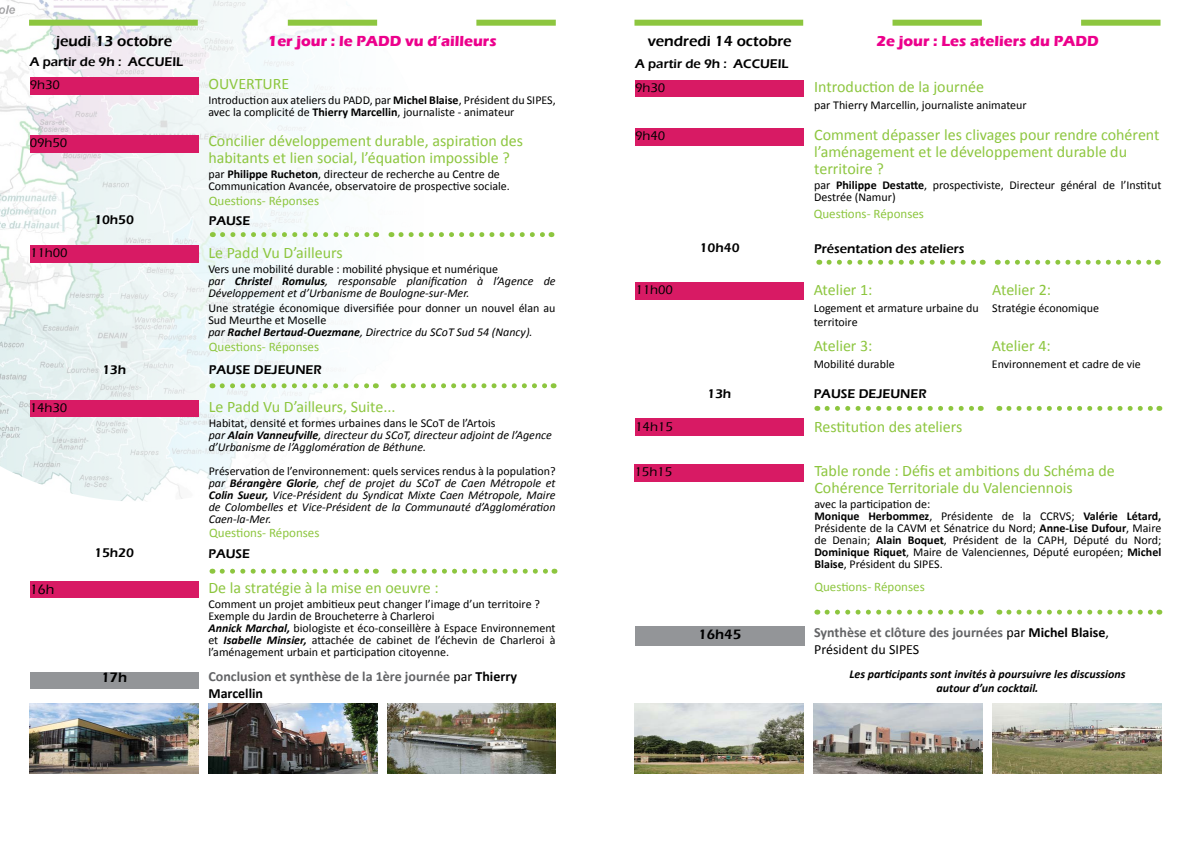
<style>
.page{position:relative;width:1191px;height:842px;background:#fff}
.page>*{position:absolute;margin:0;border:0;box-sizing:border-box;transform-origin:0 0}
.t1{font:16px/17px "Calibri";color:#8dc63f}
.t2{font:700 15px "Eras ITC";color:#ec008c}
.t3{font:600 15px "Eras ITC";color:#000}
.t4{font:700 14px/16.8px "Calibri";color:#636466}
.t5{font:600 14px "Eras ITC";color:#000}
.t6{font:500 14px "Eras ITC";color:#000}
.t7{font:600 13px "Eras ITC";color:#000}
.t8{font:13px "Calibri";color:#8dc63f}
.t9{font:500 13px "Eras ITC";color:#000}
.t10{font:12px/12px "Calibri";color:#000}
.t11{font:italic 12px/12px "Calibri";color:#000}
.t12{font:italic 700 12px/14.8px "Calibri";color:#000;text-align:center}
.s1{font-weight:700}
.s2{font-style:normal}
.s3{font-style:italic}
.s4{font-weight:700;font-style:italic}
.s5{font-weight:400;color:#000}
.s6{color:#000}
</style>
<div class="page">
<img style="left:0;top:0;width:434px;height:501px">
<div style="left:30px;top:77px;width:168px;height:18px;background:#d81a64"></div>
<div style="left:30px;top:672px;width:168px;height:17px;background:#939598"></div>
<div style="left:29px;top:20px;width:169px;height:6px;background:#8dc63f"></div>
<div style="left:288px;top:20px;width:89px;height:6px;background:#8dc63f"></div>
<div style="left:476px;top:20px;width:80px;height:6px;background:#8dc63f"></div>
<svg style="left:222px;top:232px;width:148px;height:5px"></svg>
<div style="left:30px;top:245px;width:168px;height:17px;background:#d81a64"></div>
<div style="left:30px;top:400px;width:168px;height:17px;background:#d81a64"></div>
<div style="left:30px;top:581px;width:168px;height:17px;background:#d81a64"></div>
<svg style="left:401px;top:232px;width:151px;height:5px"></svg>
<svg style="left:222px;top:383px;width:154px;height:5px"></svg>
<svg style="left:403px;top:383px;width:151px;height:5px"></svg>
<svg style="left:222px;top:569px;width:154px;height:5px"></svg>
<svg style="left:404px;top:569px;width:151px;height:5px"></svg>
<img style="left:30px;top:703px;width:168px;height:71px">
<img style="left:208px;top:703px;width:169px;height:71px">
<img style="left:387px;top:703px;width:168px;height:71px">
<div style="left:635px;top:128px;width:169px;height:17px;background:#d81a64"></div>
<div style="left:635px;top:626px;width:169px;height:20px;background:#939598"></div>
<div style="left:634px;top:20px;width:169px;height:6px;background:#8dc63f"></div>
<div style="left:892px;top:20px;width:89px;height:6px;background:#8dc63f"></div>
<div style="left:1081px;top:20px;width:79px;height:6px;background:#8dc63f"></div>
<svg style="left:829px;top:260px;width:154px;height:5px"></svg>
<div style="left:635px;top:283px;width:169px;height:17px;background:#d81a64"></div>
<div style="left:634px;top:464px;width:170px;height:17px;background:#d81a64"></div>
<svg style="left:1007px;top:260px;width:151px;height:5px"></svg>
<svg style="left:827px;top:406px;width:154px;height:5px"></svg>
<svg style="left:1009px;top:406px;width:150px;height:5px"></svg>
<img style="left:635px;top:703px;width:169px;height:71px">
<img style="left:814px;top:703px;width:168px;height:71px">
<img style="left:992px;top:703px;width:169px;height:71px">
<div style="left:30px;top:135px;width:168px;height:18px;background:#d81a64"></div>
<div style="left:635px;top:419px;width:169px;height:17px;background:#d81a64"></div>
<div style="left:635px;top:81px;width:169px;height:16px;background:#d81a64"></div>
<svg style="left:827px;top:610px;width:154px;height:5px"></svg>
<svg style="left:1009px;top:610px;width:150px;height:5px"></svg>
<p class="t3" style="left:56px;top:33px;width:118px">jeudi 13 octobre</p>
<p class="t2" style="left:267px;top:33px;width:231px">1er jour : le PADD vu d’ailleurs</p>
<p class="t7" style="left:30px;top:54px;width:155px">A partir de 9h : ACCUEIL</p>
<p class="t9" style="left:30px;top:77px;width:32px">9h30</p>
<h1 class="t1" style="left:208px;top:75px;width:82px">OUVERTURE</h1>
<p class="t10" style="left:208px;top:94px;width:349px">Introduction aux ateliers du PADD, par <span class="s1">Michel Blaise</span>, Président du SIPES, avec la complicité de <span class="s1">Thierry Marcellin</span>, journaliste - animateur</p>
<p class="t9" style="left:30px;top:135px;width:39px">09h50</p>
<h1 class="t1" style="left:208px;top:133px;width:316px">Concilier développement durable, aspiration des habitants et lien social, l’équation impossible ?</h1>
<p class="t10" style="left:208px;top:168px;width:303px">par <span class="s1">Philippe Rucheton</span>, directeur de recherche au Centre de<br>Communication Avancée, observatoire de prospective sociale.</p>
<p class="t7" style="left:94px;top:212px;width:42px">10h50</p>
<p class="t8" style="left:209px;top:193px;width:112px">Questions- Réponses</p>
<p class="t7" style="left:209px;top:213px;width:43px">PAUSE</p>
<p class="t9" style="left:30px;top:246px;width:39px">11h00</p>
<h1 class="t1" style="left:208px;top:244px;width:136px">Le Padd Vu D’ailleurs</h1>
<p class="t11" style="left:208px;top:262px;width:349px"><span class="s2">Vers une mobilité durable : mobilité physique et numérique<br></span>par <span class="s1">Christel Romulus</span>, responsable planification à l’Agence de<br>Développement et d’Urbanisme de Boulogne-sur-Mer.</p>
<p class="t10" style="left:208px;top:302px;width:349px">Une stratégie économique diversifiée pour donner un nouvel élan au<br>Sud Meurthe et Moselle<br><span class="s3">par</span> <span class="s4">Rachel Bertaud-Ouezmane</span><span class="s3">, Directrice du SCoT Sud 54 (Nancy).</span></p>
<p class="t8" style="left:209px;top:339px;width:112px">Questions- Réponses</p>
<p class="t7" style="left:102px;top:362px;width:26px">13h</p>
<p class="t7" style="left:209px;top:362px;width:114px">PAUSE DEJEUNER</p>
<p class="t9" style="left:30px;top:401px;width:39px">14h30</p>
<h1 class="t1" style="left:209px;top:399px;width:188px">Le Padd Vu D’ailleurs, Suite...</h1>
<p class="t11" style="left:209px;top:417px;width:344px"><span class="s2">Habitat, densité et formes urbaines dans le SCoT de l’Artois<br></span>par <span class="s1">Alain Vanneufville</span>, directeur du SCoT, directeur adjoint de l’Agence d’Urbanisme de l’Agglomération de Béthune.</p>
<p class="t11" style="left:209px;top:465px;width:348px;text-align:justify"><span class="s2">Préservation de l’environnement: quels services rendus à la population? </span>par <span class="s1">Bérangère Glorie</span>, chef de projet du SCoT de Caen Métropole et <span class="s1">Colin Sueur,</span> Vice-Président du Syndicat Mixte Caen Métropole, Maire de Colombelles et Vice-Président de la Communauté d’Agglomération Caen-la-Mer.</p>
<p class="t8" style="left:209px;top:524px;width:112px">Questions- Réponses</p>
<p class="t7" style="left:94px;top:545px;width:42px">15h20</p>
<p class="t7" style="left:208px;top:546px;width:43px">PAUSE</p>
<p class="t6" style="left:30px;top:581px;width:26px">16h</p>
<h1 class="t1" style="left:208px;top:579px;width:232px">De la stratégie à la mise en oeuvre :</h1>
<p class="t10" style="left:208px;top:598px;width:349px">Comment un projet ambitieux peut changer l’image d’un territoire ?<br>Exemple du Jardin de Broucheterre à Charleroi<br><span class="s4">Annick Marchal,</span> biologiste et éco-conseillère à Espace Environnement et <span class="s4">Isabelle Minsier,</span> attachée de cabinet de l’échevin de Charleroi à l’aménagement urbain et participation citoyenne.</p>
<p class="t5" style="left:101px;top:669px;width:28px">17h</p>
<p class="t4" style="left:208px;top:668px;width:310px">Conclusion et synthèse de la 1ère journée <span class="s5">par</span> <span class="s6">Thierry<br>Marcellin</span></p>
<p class="t3" style="left:648px;top:33px;width:145px">vendredi 14 octobre</p>
<p class="t2" style="left:876px;top:33px;width:224px">2e jour : Les ateliers du PADD</p>
<p class="t7" style="left:635px;top:57px;width:155px">A partir de 9h : ACCUEIL</p>
<p class="t9" style="left:635px;top:81px;width:32px">9h30</p>
<h1 class="t1" style="left:814px;top:78px;width:171px">Introduction de la journée</h1>
<p class="t10" style="left:814px;top:99px;width:214px">par Thierry Marcellin, journaliste animateur</p>
<p class="t9" style="left:635px;top:129px;width:32px">9h40</p>
<p class="t9" style="left:635px;top:283px;width:39px">11h00</p>
<p class="t7" style="left:699px;top:240px;width:42px">10h40</p>
<p class="t7" style="left:707px;top:386px;width:26px">13h</p>
<h1 class="t1" style="left:814px;top:127px;width:347px">Comment dépasser les clivages pour rendre cohérent l’aménagement et le développement durable du territoire ?</h1>
<p class="t10" style="left:814px;top:179px;width:349px">par <span class="s1">Philippe Destatte</span>, prospectiviste, Directeur général de l’Institut<br>Destrée (Namur)</p>
<p class="t8" style="left:813px;top:206px;width:112px">Questions- Réponses</p>
<p class="t7" style="left:814px;top:241px;width:152px">Présentation des ateliers</p>
<h1 class="t1" style="left:813px;top:281px;width:60px">Atelier 1:</h1>
<p class="t10" style="left:813px;top:301px;width:167px;line-height:14.4px">Logement et armature urbaine du territoire</p>
<h1 class="t1" style="left:813px;top:337px;width:60px">Atelier 3:</h1>
<p class="t10" style="left:813px;top:358px;width:83px">Mobilité durable</p>
<p class="t7" style="left:813px;top:386px;width:114px">PAUSE DEJEUNER</p>
<h1 class="t1" style="left:992px;top:281px;width:60px">Atelier 2:</h1>
<p class="t10" style="left:992px;top:302px;width:108px">Stratégie économique</p>
<h1 class="t1" style="left:992px;top:337px;width:60px">Atelier 4:</h1>
<p class="t10" style="left:992px;top:358px;width:151px">Environnement et cadre de vie</p>
<p class="t9" style="left:635px;top:419px;width:39px">14h15</p>
<h1 class="t1" style="left:814px;top:418px;width:150px">Restitution des ateliers</h1>
<p class="t9" style="left:634px;top:464px;width:39px">15h15</p>
<h1 class="t1" style="left:814px;top:462px;width:302px">Table ronde : Défis et ambitions du Schéma de<br>Cohérence Territoriale du Valenciennois</h1>
<p class="t10" style="left:814px;top:498px;width:348px">avec la participation de:<br><span class="s1">Monique Herbommez</span>, Présidente de la CCRVS; <span class="s1">Valérie Létard, </span>Présidente de la CAVM et Sénatrice du Nord; <span class="s1">Anne-Lise Dufour</span>, Maire de Denain; <span class="s1">Alain Boquet</span>, Président de la CAPH, Député du Nord; <span class="s1">Dominique Riquet</span>, Maire de Valenciennes, Député européen; <span class="s1">Michel Blaise</span>, Président du SIPES.</p>
<p class="t8" style="left:814px;top:578px;width:112px">Questions- Réponses</p>
<p class="t5" style="left:698px;top:626px;width:45px">16h45</p>
<p class="t4" style="left:814px;top:624px;width:296px">Synthèse et clôture des journées <span class="s5">par</span> <span class="s6">Michel Blaise</span><span class="s5">,<br>Président du SIPES</span></p>
<p class="t12" style="left:849px;top:666px;width:277px">Les participants sont invités à poursuivre les discussions autour d’un cocktail.</p>
</div>
